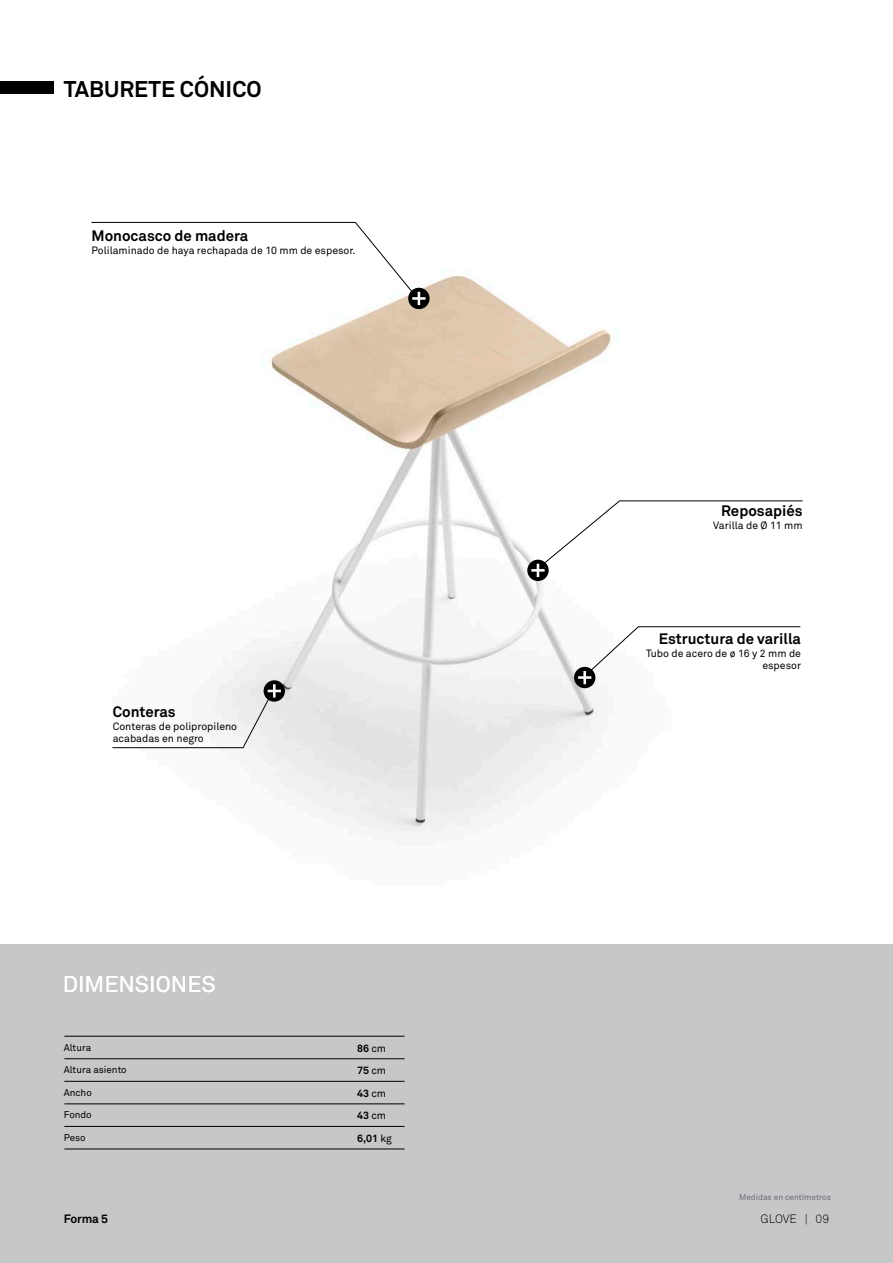
<style>
.page{position:relative;width:893px;height:1263px;background:#fff}
.page>*{position:absolute;margin:0;border:0;box-sizing:border-box;transform-origin:0 0}
.t1{font:700 22.5px "Akkurat";color:#000}
.t2{font:22.5px "Akkurat";color:#fff}
.t3{font:700 15px "Akkurat";color:#000}
.t4{font:300 12px "Akkurat";color:#000}
.t5{font:700 12px "Akkurat";letter-spacing:-.02em;color:#000}
.t6{font:10.5px/12.6px "Akkurat";color:#000}
.t7{font:700 10.5px/22.5px "Akkurat";color:#000}
.t8{font:9.75px "Akkurat";color:#000}
.t9{font:8.25px "Akkurat";color:#6d6d71}
.s1{font-weight:400}
</style>
<div class="page">
<img style="left:112px;top:221px;width:508px;height:611px">
<div style="left:0;top:944px;width:893px;height:319px;background:#c6c7c9"></div>
<div style="left:0;top:82px;width:53px;height:12px;background:#000"></div>
<hr style="left:64px;top:1058px;width:341px;height:1px;background:#000">
<hr style="left:64px;top:1081px;width:341px;height:1px;background:#000">
<hr style="left:64px;top:1103px;width:341px;height:1px;background:#000">
<hr style="left:64px;top:1126px;width:341px;height:1px;background:#000">
<hr style="left:64px;top:1149px;width:341px;height:1px;background:#000">
<hr style="left:64px;top:1036px;width:341px;height:1px;background:#000">
<svg style="left:408px;top:288px;width:22px;height:21px"></svg>
<hr style="left:412px;top:297px;width:14px;height:3px;background:#fff">
<svg style="left:91px;top:222px;width:329px;height:83px"></svg>
<div style="left:264px;top:680px;width:21px;height:22px;background:#000;border-radius:50%"></div>
<svg style="left:112px;top:687px;width:169px;height:61px"></svg>
<hr style="left:273px;top:684px;width:3px;height:14px;background:#fff">
<div style="left:574px;top:667px;width:21px;height:21px;background:#000;border-radius:50%"></div>
<svg style="left:578px;top:626px;width:223px;height:58px"></svg>
<svg style="left:527px;top:560px;width:22px;height:21px"></svg>
<hr style="left:531px;top:569px;width:14px;height:3px;background:#fff">
<svg style="left:537px;top:500px;width:266px;height:77px"></svg>
<h1 class="t1" style="left:64px;top:75px;width:199px">TABURETE CÓNICO</h1>
<h2 class="t3" style="left:92px;top:227px;width:158px">Monocasco de madera</h2>
<p class="t6" style="left:92px;top:244px;width:266px">Polilaminado de haya rechapada de 10 mm de espesor.</p>
<h2 class="t3" style="left:113px;top:702px;width:65px">Conteras</h2>
<p class="t6" style="left:113px;top:719px;width:126px">Conteras de polipropileno acabadas en negro</p>
<h1 class="t2" style="left:63px;top:970px;width:154px">DIMENSIONES</h1>
<p class="t8" style="left:64px;top:1041px;width:29px">Altura</p>
<p class="t8" style="left:64px;top:1064px;width:64px">Altura asiento</p>
<p class="t8" style="left:64px;top:1086px;width:30px">Ancho</p>
<p class="t8" style="left:64px;top:1109px;width:29px">Fondo</p>
<p class="t8" style="left:64px;top:1131px;width:23px">Peso</p>
<p class="t7" style="left:357px;top:1036px;width:36px">86 <span class="s1">cm<br></span>75 <span class="s1">cm<br></span>43 <span class="s1">cm<br></span>43 <span class="s1">cm<br></span>6,01 <span class="s1">kg</span></p>
<h2 class="t3" style="left:721px;top:501px;width:83px">Reposapiés</h2>
<p class="t6" style="left:713px;top:518px;width:91px">Varilla de Ø 11 mm</p>
<h2 class="t3" style="left:659px;top:629px;width:144px">Estructura de varilla</h2>
<p class="t6" style="left:646px;top:647px;width:156px;text-align:right">Tubo de acero de ø 16 y 2 mm de espesor</p>
<p class="t9" style="left:739px;top:1192px;width:93px">Medidas en centímetros</p>
<p class="t5" style="left:64px;top:1211px;width:46px">Forma 5</p>
<p class="t4" style="left:761px;top:1211px;width:70px">GLOVE | 09</p>
</div>
